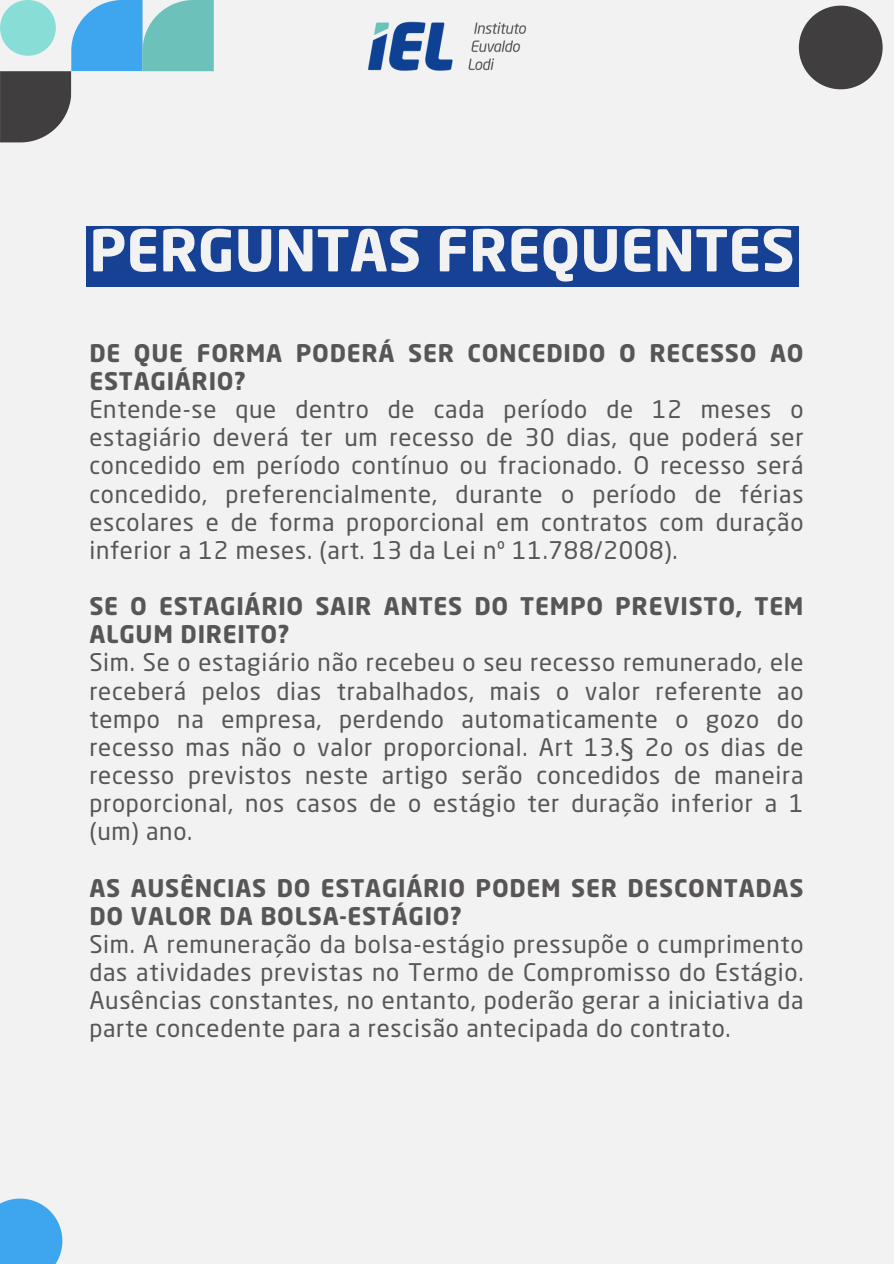
<style>
.page{position:relative;width:894px;height:1264px;background:#fff}
.page>*{position:absolute;margin:0;border:0;box-sizing:border-box;transform-origin:0 0}
.t1{font:700 56.85px "Neo Sans Pro";color:#f2f2f2}
.t2{font:24px/28.2px "Neo Sans Pro";letter-spacing:.03em;color:#575555;text-align:justify}
.t3{font:700 24px/28.2px "Neo Sans Pro";letter-spacing:.03em;color:#575555}
</style>
<div class="page">
<div style="left:0;top:0;width:893px;height:1263px;background:#f2f2f2"></div>
<svg style="left:798px;top:6px;width:84px;height:83px"></svg>
<svg style="left:0;top:1198px;width:62px;height:65px;background:#53aeef"></svg>
<svg style="left:0;top:0;width:214px;height:142px"></svg>
<img style="left:367px;top:21px;width:160px;height:50px">
<div style="left:86px;top:226px;width:712px;height:61px;background:#164194"></div>
<p class="t1" style="left:89px;top:228px;width:706px">PERGUNTAS FREQUENTES</p>
<p class="t3" style="left:89px;top:341px;width:715px">DE QUE FORMA PODERÁ SER CONCEDIDO O RECESSO AO<br>ESTAGIÁRIO?</p>
<p class="t2" style="left:89px;top:398px;width:715px">Entende-se que dentro de cada período de 12 meses o estagiário deverá ter um recesso de 30 dias, que poderá ser concedido em período contínuo ou fracionado. O recesso será concedido, preferencialmente, durante o período de férias escolares e de forma proporcional em contratos com duração inferior a 12 meses. (art. 13 da Lei nº 11.788/2008).</p>
<p class="t3" style="left:89px;top:594px;width:715px">SE O ESTAGIÁRIO SAIR ANTES DO TEMPO PREVISTO, TEM<br>ALGUM DIREITO?</p>
<h1 class="t2" style="left:89px;top:651px;width:715px">Sim. Se o estagiário não recebeu o seu recesso remunerado, ele receberá pelos dias trabalhados, mais o valor referente ao tempo na empresa, perdendo automaticamente o gozo do recesso mas não o valor proporcional. Art 13.§ 2o os dias de recesso previstos neste artigo serão concedidos de maneira proporcional, nos casos de o estágio ter duração inferior a 1 (um) ano.</h1>
<p class="t3" style="left:89px;top:876px;width:715px">AS AUSÊNCIAS DO ESTAGIÁRIO PODEM SER DESCONTADAS<br>DO VALOR DA BOLSA-ESTÁGIO?</p>
<p class="t2" style="left:89px;top:932px;width:715px">Sim. A remuneração da bolsa-estágio pressupõe o cumprimento das atividades previstas no Termo de Compromisso do Estágio.<br>Ausências constantes, no entanto, poderão gerar a iniciativa da parte concedente para a rescisão antecipada do contrato.</p>
</div>
